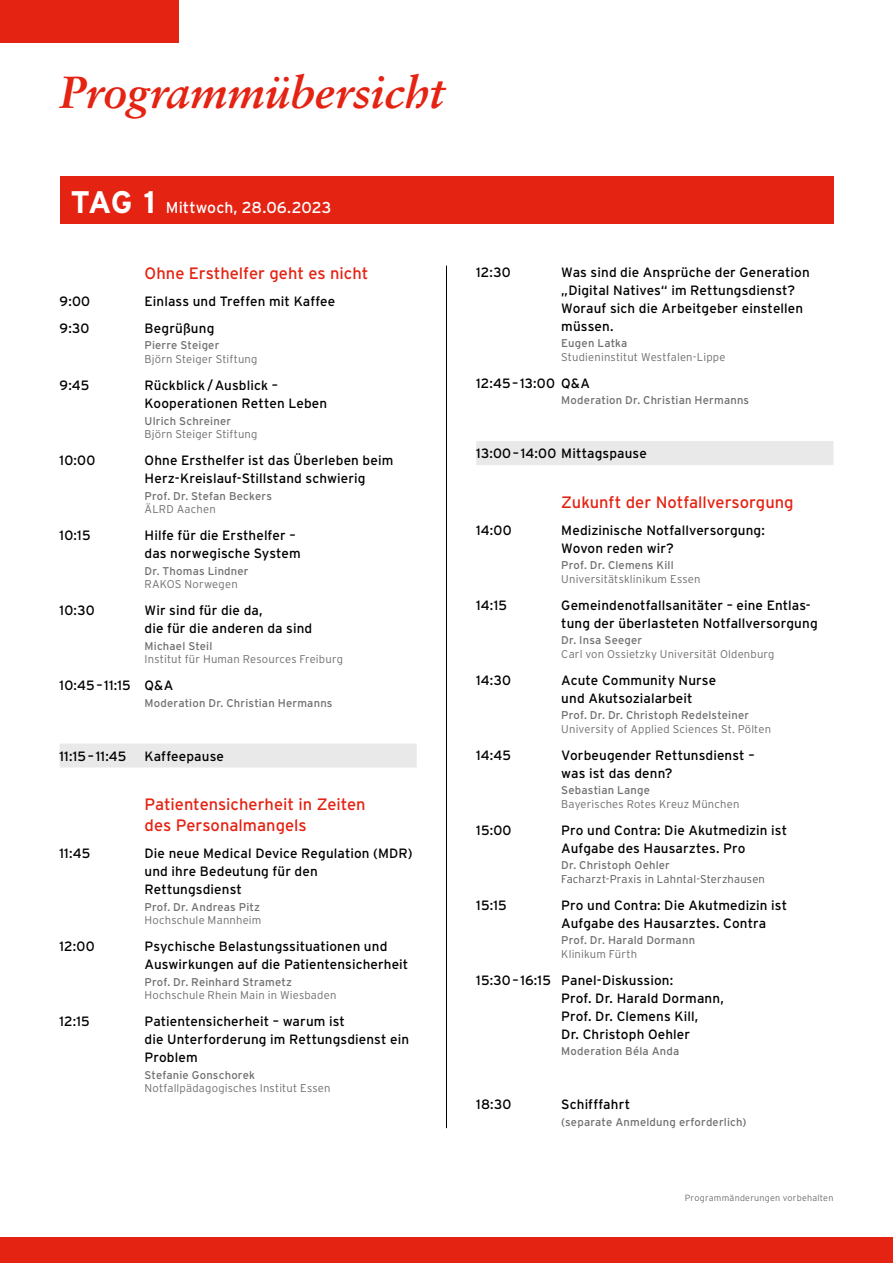
<style>
.page{position:relative;width:893px;height:1263px;background:#fff}
.page>*{position:absolute;margin:0;border:0;box-sizing:border-box;transform-origin:0 0}
.t1{font:italic 700 45px "Sabon";letter-spacing:-.005em;color:#e42313}
.t2{font:16.5px/21px "Interstate";color:#e42313}
.t3{font:15.75px "Interstate";color:#fff}
.t4{font:13.5px/18px "Interstate";letter-spacing:.01em;color:#000}
.t5{font:11.25px "Interstate";letter-spacing:.015em;color:#706f6f}
.t6{font:300 11.25px "Interstate";letter-spacing:.015em;color:#706f6f}
.t7{font:300 11.25px "Interstate";letter-spacing:.015em;color:#575756}
.t8{font:300 9px "Interstate";letter-spacing:.025em;color:#706f6f}
.s1{font-weight:700;font-size:31.2px}
</style>
<div class="page">
<div style="left:0;top:0;width:179px;height:43px;background:#e42313"></div>
<div style="left:60px;top:743px;width:357px;height:24px;background:#e9e9e9"></div>
<div style="left:476px;top:441px;width:357px;height:24px;background:#e9e9e9"></div>
<hr style="left:446px;top:266px;width:1px;height:862px;background:#000">
<div style="left:60px;top:176px;width:773px;height:48px;background:#e42313"></div>
<div style="left:0;top:1237px;width:893px;height:26px;background:#e42313"></div>
<h1 class="t1" style="left:60px;top:65px;width:386px">Programmübersicht</h1>
<p class="t3" style="left:71px;top:198px;width:262px"><span class="s1">TAG 1</span> Mittwoch, 28.06.2023</p>
<p class="t2" style="left:145px;top:263px;width:225px">Ohne Ersthelfer geht es nicht</p>
<p class="t4" style="left:60px;top:292px;width:32px">9:00</p>
<p class="t4" style="left:145px;top:292px;width:192px">Einlass und Treffen mit Kaffee</p>
<p class="t4" style="left:60px;top:319px;width:31px">9:30</p>
<p class="t4" style="left:145px;top:319px;width:71px">Begrüßung</p>
<p class="t5" style="left:145px;top:339px;width:76px">Pierre Steiger</p>
<p class="t6" style="left:145px;top:353px;width:114px">Björn Steiger Stiftung</p>
<p class="t4" style="left:60px;top:376px;width:31px">9:45</p>
<p class="t4" style="left:145px;top:376px;width:184px">Rückblick/Ausblick –<br>Kooperationen Retten Leben</p>
<p class="t5" style="left:145px;top:414px;width:88px">Ulrich Schreiner</p>
<p class="t6" style="left:145px;top:428px;width:114px">Björn Steiger Stiftung</p>
<p class="t4" style="left:60px;top:451px;width:37px">10:00</p>
<p class="t4" style="left:145px;top:451px;width:250px">Ohne Ersthelfer ist das Überleben beim<br>Herz-Kreislauf-Stillstand schwierig</p>
<p class="t5" style="left:145px;top:489px;width:129px">Prof. Dr. Stefan Beckers</p>
<p class="t6" style="left:145px;top:503px;width:73px">ÄLRD Aachen</p>
<p class="t4" style="left:60px;top:526px;width:33px">10:15</p>
<p class="t4" style="left:145px;top:526px;width:158px">Hilfe für die Ersthelfer – das norwegische System</p>
<p class="t5" style="left:145px;top:564px;width:106px">Dr. Thomas Lindner</p>
<p class="t6" style="left:145px;top:578px;width:95px">RAKOS Norwegen</p>
<p class="t4" style="left:60px;top:601px;width:37px">10:30</p>
<p class="t4" style="left:145px;top:601px;width:169px">Wir sind für die da,<br>die für die anderen da sind</p>
<p class="t5" style="left:145px;top:639px;width:69px">Michael Steil</p>
<p class="t6" style="left:145px;top:653px;width:200px">Institut für Human Resources Freiburg</p>
<p class="t4" style="left:60px;top:676px;width:115px">10:45–11:15 Q&amp;A</p>
<p class="t5" style="left:145px;top:696px;width:189px">Moderation Dr. Christian Hermanns</p>
<p class="t4" style="left:60px;top:747px;width:68px">11:15–11:45</p>
<p class="t4" style="left:145px;top:747px;width:81px">Kaffeepause</p>
<p class="t2" style="left:145px;top:794px;width:223px">Patientensicherheit in Zeiten des Personalmangels</p>
<p class="t4" style="left:60px;top:844px;width:32px">11:45</p>
<p class="t4" style="left:145px;top:844px;width:269px">Die neue Medical Device Regulation (MDR) und ihre Bedeutung für den<br>Rettungsdienst</p>
<p class="t5" style="left:145px;top:900px;width:117px">Prof. Dr. Andreas Pitz</p>
<p class="t6" style="left:145px;top:914px;width:118px">Hochschule Mannheim</p>
<p class="t4" style="left:60px;top:937px;width:37px">12:00</p>
<p class="t4" style="left:145px;top:937px;width:265px">Psychische Belastungssituationen und<br>Auswirkungen auf die Patientensicherheit</p>
<p class="t5" style="left:145px;top:975px;width:149px">Prof. Dr. Reinhard Strametz</p>
<p class="t6" style="left:145px;top:989px;width:193px">Hochschule Rhein Main in Wiesbaden</p>
<p class="t4" style="left:60px;top:1012px;width:32px">12:15</p>
<p class="t4" style="left:145px;top:1012px;width:266px">Patientensicherheit – warum ist<br>die Unterforderung im Rettungsdienst ein<br>Problem</p>
<p class="t5" style="left:145px;top:1068px;width:112px">Stefanie Gonschorek</p>
<p class="t6" style="left:145px;top:1082px;width:188px">Notfallpädagogisches Institut Essen</p>
<p class="t4" style="left:476px;top:263px;width:36px">12:30</p>
<p class="t4" style="left:561px;top:263px;width:250px">Was sind die Ansprüche der Generation „Digital Natives“ im Rettungsdienst?<br>Worauf sich die Arbeitgeber einstellen müssen.</p>
<p class="t5" style="left:561px;top:337px;width:68px">Eugen Latka</p>
<p class="t6" style="left:561px;top:350px;width:166px">Studieninstitut Westfalen-Lippe</p>
<p class="t4" style="left:476px;top:374px;width:115px">12:45– 13:00 Q&amp;A</p>
<p class="t5" style="left:561px;top:394px;width:189px">Moderation Dr. Christian Hermanns</p>
<p class="t4" style="left:476px;top:444px;width:172px">13:00– 14:00 Mittagspause</p>
<p class="t2" style="left:561px;top:491px;width:234px">Zukunft der Notfallversorgung</p>
<p class="t4" style="left:476px;top:521px;width:37px">14:00</p>
<p class="t4" style="left:561px;top:521px;width:205px">Medizinische Notfallversorgung:<br>Wovon reden wir?</p>
<p class="t5" style="left:561px;top:559px;width:114px">Prof. Dr. Clemens Kill</p>
<p class="t6" style="left:561px;top:572px;width:141px">Universitätsklinikum Essen</p>
<p class="t4" style="left:476px;top:596px;width:32px">14:15</p>
<p class="t4" style="left:561px;top:596px;width:258px">Gemeindenotfallsanitäter – eine Entlas&shy;tung der überlasteten Notfallversorgung</p>
<p class="t5" style="left:561px;top:634px;width:83px">Dr. Insa Seeger</p>
<p class="t6" style="left:561px;top:647px;width:215px">Carl von Ossietzky Universität Oldenburg</p>
<p class="t4" style="left:476px;top:671px;width:36px">14:30</p>
<p class="t4" style="left:561px;top:671px;width:156px">Acute Community Nurse und Akutsozialarbeit</p>
<p class="t5" style="left:561px;top:709px;width:189px">Prof. Dr. Dr. Christoph Redelsteiner</p>
<p class="t6" style="left:561px;top:722px;width:211px">University of Applied Sciences St. Pölten</p>
<p class="t4" style="left:476px;top:746px;width:36px">14:45</p>
<p class="t4" style="left:561px;top:746px;width:195px">Vorbeugender Rettunsdienst – was ist das denn?</p>
<p class="t5" style="left:561px;top:784px;width:90px">Sebastian Lange</p>
<p class="t6" style="left:561px;top:797px;width:180px">Bayerisches Rotes Kreuz München</p>
<p class="t4" style="left:476px;top:821px;width:37px">15:00</p>
<p class="t4" style="left:561px;top:821px;width:227px">Pro und Contra: Die Akutmedizin ist<br>Aufgabe des Hausarztes. Pro</p>
<p class="t5" style="left:561px;top:859px;width:110px">Dr. Christoph Oehler</p>
<p class="t7" style="left:561px;top:872px;width:205px">Facharzt-Praxis in Lahntal-Sterzhausen</p>
<p class="t4" style="left:476px;top:896px;width:32px">15:15</p>
<p class="t4" style="left:561px;top:896px;width:227px">Pro und Contra: Die Akutmedizin ist<br>Aufgabe des Hausarztes. Contra</p>
<p class="t5" style="left:561px;top:934px;width:135px">Prof. Dr. Harald Dormann</p>
<p class="t6" style="left:561px;top:947px;width:77px">Klinikum Fürth</p>
<p class="t4" style="left:561px;top:971px;width:164px;text-indent:-85px">15:30– 16:15 Panel-Diskussion:<br>Prof. Dr. Harald Dormann,<br>Prof. Dr. Clemens Kill,<br>Dr. Christoph Oehler</p>
<p class="t5" style="left:561px;top:1045px;width:119px">Moderation Béla Anda</p>
<p class="t4" style="left:476px;top:1095px;width:37px">18:30</p>
<p class="t4" style="left:561px;top:1095px;width:70px">Schifffahrt</p>
<p class="t5" style="left:561px;top:1115px;width:187px">(separate Anmeldung erforderlich)</p>
<p class="t8" style="left:685px;top:1193px;width:150px">Programmänderungen vorbehalten</p>
</div>
